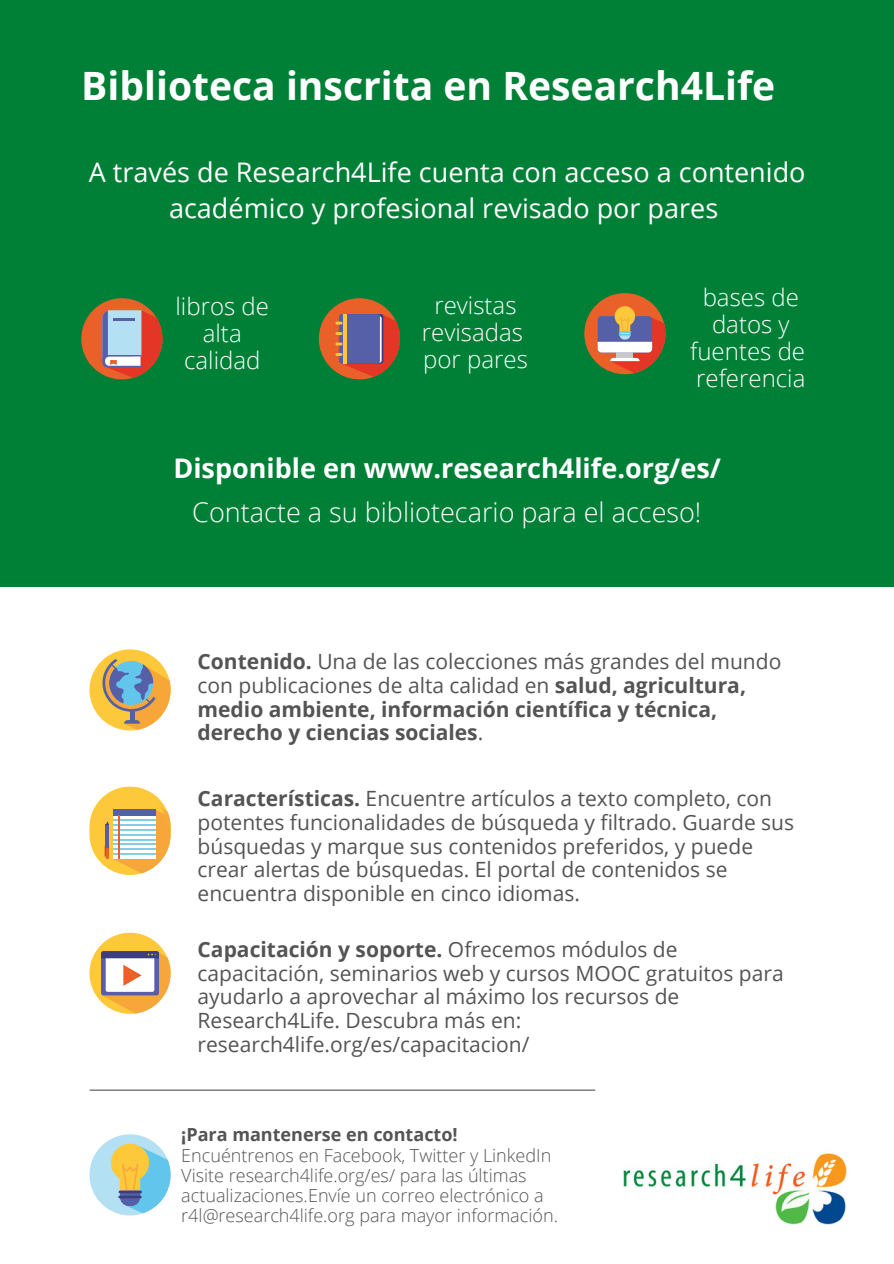
<style>
.page{position:relative;width:894px;height:1264px;background:#fff}
.page>*{position:absolute;margin:0;border:0;box-sizing:border-box;transform-origin:0 0}
.t1{font:700 39px "Open Sans";color:#fff}
.t2{font:27px/36px "Open Sans";color:#fff;text-align:center}
.t3{font:700 27px "Open Sans";color:#fff}
.t4{font:300 27px "Open Sans";color:#fff}
.t5{font:300 24px/27px "Open Sans";color:#fff;text-align:center}
.t6{font:21px/23.7px "Open Sans";color:#545454}
.t7{font:700 21px/23.7px "Open Sans";color:#545454}
.t8{font:300 18px/20.2px "Open Sans";color:#545454}
.t9{font:700 18px "Open Sans";color:#545454}
.s1{font-weight:400}
.s2{font-weight:700}
</style>
<div class="page">
<div style="left:0;top:0;width:893px;height:586px;background:#008037"></div>
<img style="left:623px;top:1153px;width:224px;height:72px">
<svg style="left:89px;top:649px;width:81px;height:81px"></svg>
<svg style="left:319px;top:298px;width:81px;height:81px"></svg>
<svg style="left:81px;top:298px;width:81px;height:81px"></svg>
<svg style="left:584px;top:293px;width:81px;height:81px"></svg>
<svg style="left:89px;top:786px;width:81px;height:89px"></svg>
<svg style="left:89px;top:932px;width:81px;height:81px"></svg>
<hr style="left:90px;top:1089px;width:504px;height:1px;background:#545454">
<svg style="left:89px;top:1134px;width:81px;height:81px"></svg>
<h1 class="t1" style="left:81px;top:58px;width:695px">Biblioteca inscrita en Research4Life</h1>
<p class="t2" style="left:89px;top:153px;width:718px">A través de Research4Life cuenta con acceso a contenido académico y profesional revisado por pares</p>
<p class="t5" style="left:175px;top:292px;width:95px">libros de alta calidad</p>
<p class="t5" style="left:421px;top:291px;width:107px">revistas revisadas por pares</p>
<p class="t5" style="left:690px;top:283px;width:117px">bases de datos y fuentes de referencia</p>
<p class="t3" style="left:173px;top:449px;width:549px">Disponible en www.research4life.org/es/</p>
<p class="t4" style="left:192px;top:493px;width:510px">Contacte a su bibliotecario para el acceso!</p>
<p class="t7" style="left:197px;top:649px;width:585px">Contenido. <span class="s1">Una de las colecciones más grandes del mundo con publicaciones de alta calidad en</span> salud, agricultura, medio ambiente, información científica y técnica, derecho y ciencias sociales<span class="s1">.</span></p>
<p class="t6" style="left:197px;top:786px;width:598px"><span class="s2">Características.</span> Encuentre artículos a texto completo, con potentes funcionalidades de búsqueda y filtrado. Guarde sus búsquedas y marque sus contenidos preferidos, y puede crear alertas de búsquedas. El portal de contenidos se encuentra disponible en cinco idiomas.</p>
<p class="t6" style="left:197px;top:937px;width:587px"><span class="s2">Capacitación y soporte.</span> Ofrecemos módulos de capacitación, seminarios web y cursos MOOC gratuitos para ayudarlo a aprovechar al máximo los recursos de Research4Life. Descubra más en: research4life.org/es/capacitacion/</p>
<p class="t9" style="left:181px;top:1122px;width:278px">¡Para mantenerse en contacto!</p>
<p class="t8" style="left:181px;top:1144px;width:378px">Encuéntrenos en Facebook, Twitter y LinkedIn Visite research4life.org/es/ para las últimas actualizaciones.Envíe un correo electrónico a r4l@research4life.org para mayor información.</p>
</div>
